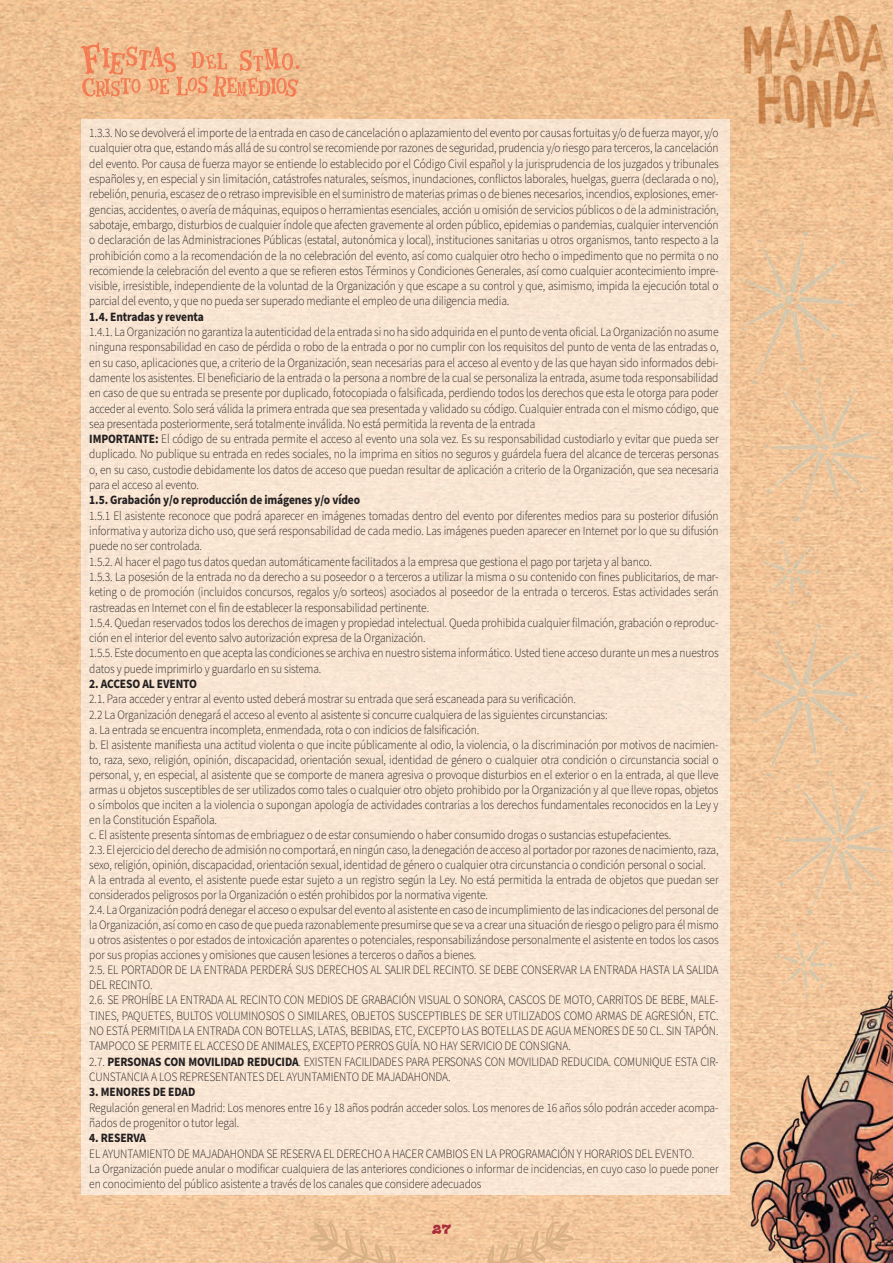
<style>
.page{position:relative;width:893px;height:1263px;background:#fff}
.page>*{position:absolute;margin:0;border:0;box-sizing:border-box;transform-origin:0 0}
.t1{font:15px "Corn Dog";color:#a82b3b}
.t2{font:300 12.75px/15.3px "Source Sans Pro";letter-spacing:-.01em;color:#231f20;scale:.9 1}
.t3{font:700 12.75px "Source Sans Pro";letter-spacing:-.01em;color:#231f20;scale:.9 1}
.s1{font-weight:700}
</style>
<div class="page">
<img style="left:0;top:0;width:745px;height:1263px">
<img style="left:729px;top:981px;width:164px;height:282px">
<div style="left:81px;top:119px;width:649px;height:1076px;background:#f9e5d3"></div>
<img style="left:724px;top:0;width:169px;height:139px">
<svg style="left:81px;top:42px;width:219px;height:56px;background:#efb083"></svg>
<img style="left:731px;top:107px;width:162px;height:533px">
<img style="left:745px;top:500px;width:148px;height:533px">
<svg style="left:309px;top:1221px;width:96px;height:42px;background:#ecc196"></svg>
<svg style="left:478px;top:1221px;width:96px;height:42px;background:#ecc096"></svg>
<p class="t2" style="left:89px;top:126px;width:701px;text-align:justify">1.3.3. No se devolverá el importe de la entrada en caso de cancelación o aplazamiento del evento por causas fortuitas y/o de fuerza mayor, y/o cualquier otra que, estando más allá de su control se recomiende por razones de seguridad, prudencia y/o riesgo para terceros, la cancelación del evento. Por causa de fuerza mayor se entiende lo establecido por el Código Civil español y la jurisprudencia de los juzgados y tribunales españoles y, en especial y sin limitación, catástrofes naturales, seísmos, inundaciones, conflictos laborales, huelgas, guerra (declarada o no), rebelión, penuria, escasez de o retraso imprevisible en el suministro de materias primas o de bienes necesarios, incendios, explosiones, emer&shy;gencias, accidentes, o avería de máquinas, equipos o herramientas esenciales, acción u omisión de servicios públicos o de la administración, sabotaje, embargo, disturbios de cualquier índole que afecten gravemente al orden público, epidemias o pandemias, cualquier intervención o declaración de las Administraciones Públicas (estatal, autonómica y local), instituciones sanitarias u otros organismos, tanto respecto a la prohibición como a la recomendación de la no celebración del evento, así como cualquier otro hecho o impedimento que no permita o no recomiende la celebración del evento a que se refieren estos Términos y Condiciones Generales, así como cualquier acontecimiento impre&shy;visible, irresistible, independiente de la voluntad de la Organización y que escape a su control y que, asimismo, impida la ejecución total o parcial del evento, y que no pueda ser superado mediante el empleo de una diligencia media.</p>
<p class="t3" style="left:89px;top:308px;width:129px">1.4. Entradas y reventa</p>
<p class="t2" style="left:89px;top:325px;width:701px">1.4.1. La Organización no garantiza la autenticidad de la entrada si no ha sido adquirida en el punto de venta oficial. La Organización no asume ninguna responsabilidad en caso de pérdida o robo de la entrada o por no cumplir con los requisitos del punto de venta de las entradas o, en su caso, aplicaciones que, a criterio de la Organización, sean necesarias para el acceso al evento y de las que hayan sido informados debi&shy;damente los asistentes. El beneficiario de la entrada o la persona a nombre de la cual se personaliza la entrada, asume toda responsabilidad en caso de que su entrada se presente por duplicado, fotocopiada o falsificada, perdiendo todos los derechos que esta le otorga para poder acceder al evento. Solo será válida la primera entrada que sea presentada y validado su código. Cualquier entrada con el mismo código, que sea presentada posteriormente, será totalmente inválida. No está permitida la reventa de la entrada<br><span class="s1">IMPORTANTE:</span> El código de su entrada permite el acceso al evento una sola vez. Es su responsabilidad custodiarlo y evitar que pueda ser duplicado. No publique su entrada en redes sociales, no la imprima en sitios no seguros y guárdela fuera del alcance de terceras personas o, en su caso, custodie debidamente los datos de acceso que puedan resultar de aplicación a criterio de la Organización, que sea necesaria para el acceso al evento.</p>
<p class="t3" style="left:89px;top:491px;width:302px">1.5. Grabación y/o reproducción de imágenes y/o vídeo</p>
<p class="t2" style="left:89px;top:508px;width:701px">1.5.1 El asistente reconoce que podrá aparecer en imágenes tomadas dentro del evento por diferentes medios para su posterior difusión informativa y autoriza dicho uso, que será responsabilidad de cada medio. Las imágenes pueden aparecer en Internet por lo que su difusión puede no ser controlada.<br>1.5.2. Al hacer el pago tus datos quedan automáticamente facilitados a la empresa que gestiona el pago por tarjeta y al banco.<br>1.5.3. La posesión de la entrada no da derecho a su poseedor o a terceros a utilizar la misma o su contenido con fines publicitarios, de mar&shy;keting o de promoción (incluidos concursos, regalos y/o sorteos) asociados al poseedor de la entrada o terceros. Estas actividades serán rastreadas en Internet con el fin de establecer la responsabilidad pertinente.<br>1.5.4. Quedan reservados todos los derechos de imagen y propiedad intelectual. Queda prohibida cualquier filmación, grabación o reproduc&shy;ción en el interior del evento salvo autorización expresa de la Organización.<br>1.5.5. Este documento en que acepta las condiciones se archiva en nuestro sistema informático. Usted tiene acceso durante un mes a nuestros datos y puede imprimirlo y guardarlo en su sistema.</p>
<p class="t3" style="left:89px;top:675px;width:121px">2. ACCESO AL EVENTO</p>
<p class="t2" style="left:89px;top:692px;width:701px">2.1. Para acceder y entrar al evento usted deberá mostrar su entrada que será escaneada para su verificación.<br>2.2 La Organización denegará el acceso al evento al asistente si concurre cualquiera de las siguientes circunstancias:<br>a. La entrada se encuentra incompleta, enmendada, rota o con indicios de falsificación.<br>b. El asistente manifiesta una actitud violenta o que incite públicamente al odio, la violencia, o la discriminación por motivos de nacimien&shy;to, raza, sexo, religión, opinión, discapacidad, orientación sexual, identidad de género o cualquier otra condición o circunstancia social o personal, y, en especial, al asistente que se comporte de manera agresiva o provoque disturbios en el exterior o en la entrada, al que lleve armas u objetos susceptibles de ser utilizados como tales o cualquier otro objeto prohibido por la Organización y al que lleve ropas, objetos o símbolos que inciten a la violencia o supongan apología de actividades contrarias a los derechos fundamentales reconocidos en la Ley y en la Constitución Española.<br>c. El asistente presenta síntomas de embriaguez o de estar consumiendo o haber consumido drogas o sustancias estupefacientes.<br>2.3. El ejercicio del derecho de admisión no comportará, en ningún caso, la denegación de acceso al portador por razones de nacimiento, raza, sexo, religión, opinión, discapacidad, orientación sexual, identidad de género o cualquier otra circunstancia o condición personal o social.<br>A la entrada al evento, el asistente puede estar sujeto a un registro según la Ley. No está permitida la entrada de objetos que puedan ser considerados peligrosos por la Organización o estén prohibidos por la normativa vigente.<br>2.4. La Organización podrá denegar el acceso o expulsar del evento al asistente en caso de incumplimiento de las indicaciones del personal de la Organización, así como en caso de que pueda razonablemente presumirse que se va a crear una situación de riesgo o peligro para él mismo u otros asistentes o por estados de intoxicación aparentes o potenciales, responsabilizándose personalmente el asistente en todos los casos por sus propias acciones y omisiones que causen lesiones a terceros o daños a bienes.<br>2.5. EL PORTADOR DE LA ENTRADA PERDERÁ SUS DERECHOS AL SALIR DEL RECINTO. SE DEBE CONSERVAR LA ENTRADA HASTA LA SALIDA DEL RECINTO.<br>2.6. SE PROHÍBE LA ENTRADA AL RECINTO CON MEDIOS DE GRABACIÓN VISUAL O SONORA, CASCOS DE MOTO, CARRITOS DE BEBE, MALE-TINES, PAQUETES, BULTOS VOLUMINOSOS O SIMILARES, OBJETOS SUSCEPTIBLES DE SER UTILIZADOS COMO ARMAS DE AGRESIÓN, ETC.<br>NO ESTÁ PERMITIDA LA ENTRADA CON BOTELLAS, LATAS, BEBIDAS, ETC, EXCEPTO LAS BOTELLAS DE AGUA MENORES DE 50 CL. SIN TAPÓN.<br>TAMPOCO SE PERMITE EL ACCESO DE ANIMALES, EXCEPTO PERROS GUÍA. NO HAY SERVICIO DE CONSIGNA.<br>2.7. <span class="s1">PERSONAS CON MOVILIDAD REDUCIDA</span>. EXISTEN FACILIDADES PARA PERSONAS CON MOVILIDAD REDUCIDA. COMUNIQUE ESTA CIR-CUNSTANCIA A LOS REPRESENTANTES DEL AYUNTAMIENTO DE MAJADAHONDA.</p>
<p class="t3" style="left:89px;top:1083px;width:119px">3. MENORES DE EDAD</p>
<p class="t2" style="left:89px;top:1100px;width:701px">Regulación general en Madrid: Los menores entre 16 y 18 años podrán acceder solos. Los menores de 16 años sólo podrán acceder acompa&shy;ñados de progenitor o tutor legal.</p>
<p class="t3" style="left:89px;top:1129px;width:65px">4. RESERVA</p>
<p class="t2" style="left:89px;top:1146px;width:701px">EL AYUNTAMIENTO DE MAJADAHONDA SE RESERVA EL DERECHO A HACER CAMBIOS EN LA PROGRAMACIÓN Y HORARIOS DEL EVENTO.<br>La Organización puede anular o modificar cualquiera de las anteriores condiciones o informar de incidencias, en cuyo caso lo puede poner en conocimiento del público asistente a través de los canales que considere adecuados</p>
<p class="t1" style="left:432px;top:1221px;width:21px">27</p>
</div>
